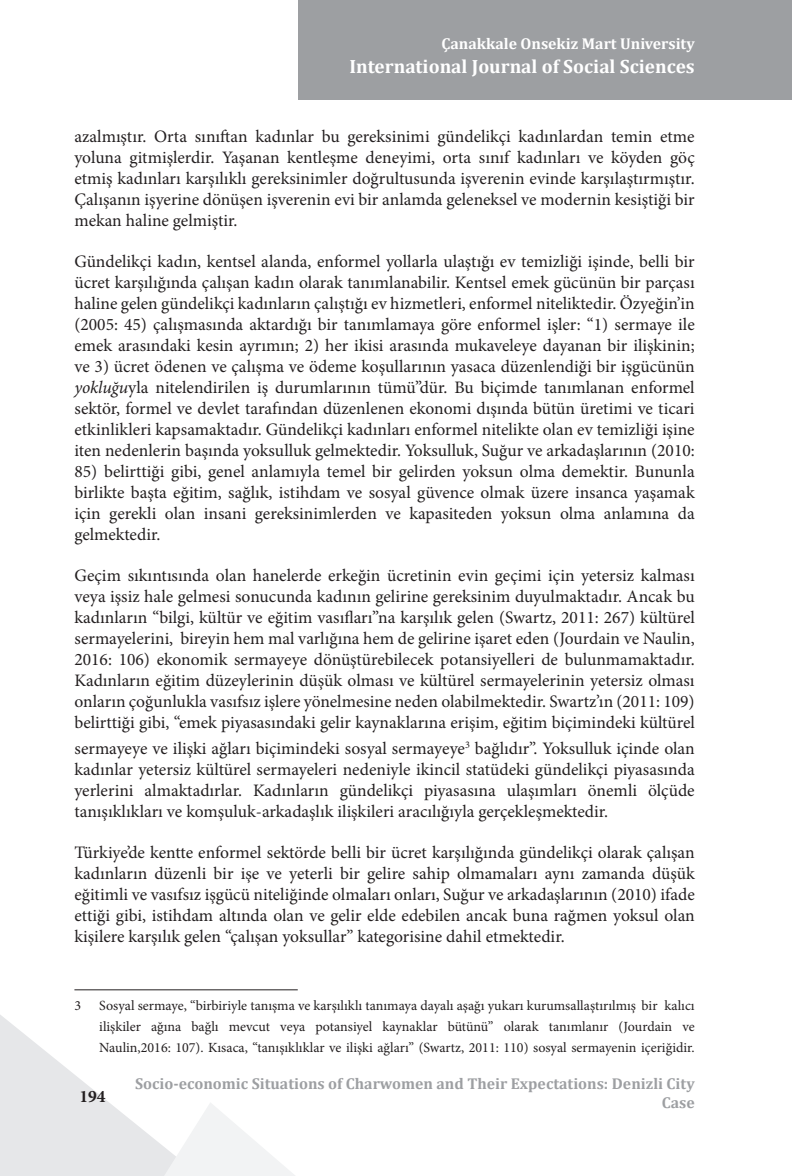
<style>
.page{position:relative;width:794px;height:1176px;background:#fff}
.page>*{position:absolute;margin:0;border:0;box-sizing:border-box;transform-origin:0 0}
.t1{font:700 19.25px "Cambria";color:#fff}
.t2{font:17.5px/21px "Minion Pro";color:#231f20;text-align:justify}
.t3{font:700 17.5px "Minion Pro";color:#231f20}
.t4{font:700 15.75px/18.9px "Cambria";color:#9d9fa2;text-align:right}
.t5{font:700 15.75px "Cambria";color:#fff}
.t6{font:14px/21px "Minion Pro";color:#231f20;text-align:justify}
.s1{font-style:italic}
</style>
<div class="page">
<svg style="left:0;top:1015px;width:155px;height:161px;fill:#e6e7e9"></svg>
<svg style="left:155px;top:1103px;width:140px;height:73px"></svg>
<div style="left:298px;top:0;width:493px;height:99px;background:#9d9fa2"></div>
<hr style="left:74px;top:989px;width:224px;height:1px;background:#231f20">
<p class="t5" style="left:441px;top:33px;width:255px">Çanakkale Onsekiz Mart University</p>
<p class="t1" style="left:349px;top:52px;width:347px">International Journal of Social Sciences</p>
<p class="t2" style="left:74px;top:126px;width:622px">azalmıştır. Orta sınıftan kadınlar bu gereksinimi gündelikçi kadınlardan temin etme yoluna gitmişlerdir. Yaşanan kentleşme deneyimi, orta sınıf kadınları ve köyden göç etmiş kadınları karşılıklı gereksinimler doğrultusunda işverenin evinde karşılaştırmıştır.<br>Çalışanın işyerine dönüşen işverenin evi bir anlamda geleneksel ve modernin kesiştiği bir mekan haline gelmiştir.</p>
<p class="t2" style="left:74px;top:251px;width:622px">Gündelikçi kadın, kentsel alanda, enformel yollarla ulaştığı ev temizliği işinde, belli bir ücret karşılığında çalışan kadın olarak tanımlanabilir. Kentsel emek gücünün bir parçası haline gelen gündelikçi kadınların çalıştığı ev hizmetleri, enformel niteliktedir. Özyeğin’in (2005: 45) çalışmasında aktardığı bir tanımlamaya göre enformel işler: “1) sermaye ile emek arasındaki kesin ayrımın; 2) her ikisi arasında mukaveleye dayanan bir ilişkinin; ve 3) ücret ödenen ve çalışma ve ödeme koşullarının yasaca düzenlendiği bir işgücünün <span class="s1">yokluğu</span>yla nitelendirilen iş durumlarının tümü”dür. Bu biçimde tanımlanan enformel sektör, formel ve devlet tarafından düzenlenen ekonomi dışında bütün üretimi ve ticari etkinlikleri kapsamaktadır. Gündelikçi kadınları enformel nitelikte olan ev temizliği işine iten nedenlerin başında yoksulluk gelmektedir. Yoksulluk, Suğur ve arkadaşlarının (2010:</p>
<p class="t2" style="left:74px;top:461px;width:622px">85) belirttiği gibi, genel anlamıyla temel bir gelirden yoksun olma demektir. Bununla birlikte başta eğitim, sağlık, istihdam ve sosyal güvence olmak üzere insanca yaşamak için gerekli olan insani gereksinimlerden ve kapasiteden yoksun olma anlamına da gelmektedir.</p>
<p class="t2" style="left:74px;top:564px;width:622px">Geçim sıkıntısında olan hanelerde erkeğin ücretinin evin geçimi için yetersiz kalması veya işsiz hale gelmesi sonucunda kadının gelirine gereksinim duyulmaktadır. Ancak bu kadınların “bilgi, kültür ve eğitim vasıfları”na karşılık gelen (Swartz, 2011: 267) kültürel sermayelerini, bireyin hem mal varlığına hem de gelirine işaret eden (Jourdain ve Naulin, 2016: 106) ekonomik sermayeye dönüştürebilecek potansiyelleri de bulunmamaktadır.<br>Kadınların eğitim düzeylerinin düşük olması ve kültürel sermayelerinin yetersiz olması onların çoğunlukla vasıfsız işlere yönelmesine neden olabilmektedir. Swartz’ın (2011: 109) belirttiği gibi, “emek piyasasındaki gelir kaynaklarına erişim, eğitim biçimindeki kültürel</p>
<p class="t2" style="left:74px;top:738px;width:622px">sermayeye ve ilişki ağları biçimindeki sosyal sermayeye<sup>3</sup> bağlıdır”. Yoksulluk içinde olan kadınlar yetersiz kültürel sermayeleri nedeniyle ikincil statüdeki gündelikçi piyasasında yerlerini almaktadırlar. Kadınların gündelikçi piyasasına ulaşımları önemli ölçüde tanışıklıkları ve komşuluk-arkadaşlık ilişkileri aracılığıyla gerçekleşmektedir.</p>
<p class="t2" style="left:74px;top:841px;width:622px">Türkiye’de kentte enformel sektörde belli bir ücret karşılığında gündelikçi olarak çalışan kadınların düzenli bir işe ve yeterli bir gelire sahip olmamaları aynı zamanda düşük eğitimli ve vasıfsız işgücü niteliğinde olmaları onları, Suğur ve arkadaşlarının (2010) ifade ettiği gibi, istihdam altında olan ve gelir elde edebilen ancak buna rağmen yoksul olan kişilere karşılık gelen “çalışan yoksullar” kategorisine dahil etmektedir.</p>
<p class="t6" style="left:74px;top:995px;width:8px">3</p>
<p class="t6" style="left:99px;top:995px;width:597px">Sosyal sermaye, “birbiriyle tanışma ve karşılıklı tanımaya dayalı aşağı yukarı kurumsallaştırılmış bir kalıcı ilişkiler ağına bağlı mevcut veya potansiyel kaynaklar bütünü” olarak tanımlanır (Jourdain ve Naulin,2016: 107). Kısaca, “tanışıklıklar ve ilişki ağları” (Swartz, 2011: 110) sosyal sermayenin içeriğidir.</p>
<p class="t3" style="left:79px;top:1084px;width:28px">194</p>
<p class="t4" style="left:135px;top:1073px;width:561px">Socio-economic Situations of Charwomen and Their Expectations: Denizli City<br>Case</p>
</div>
